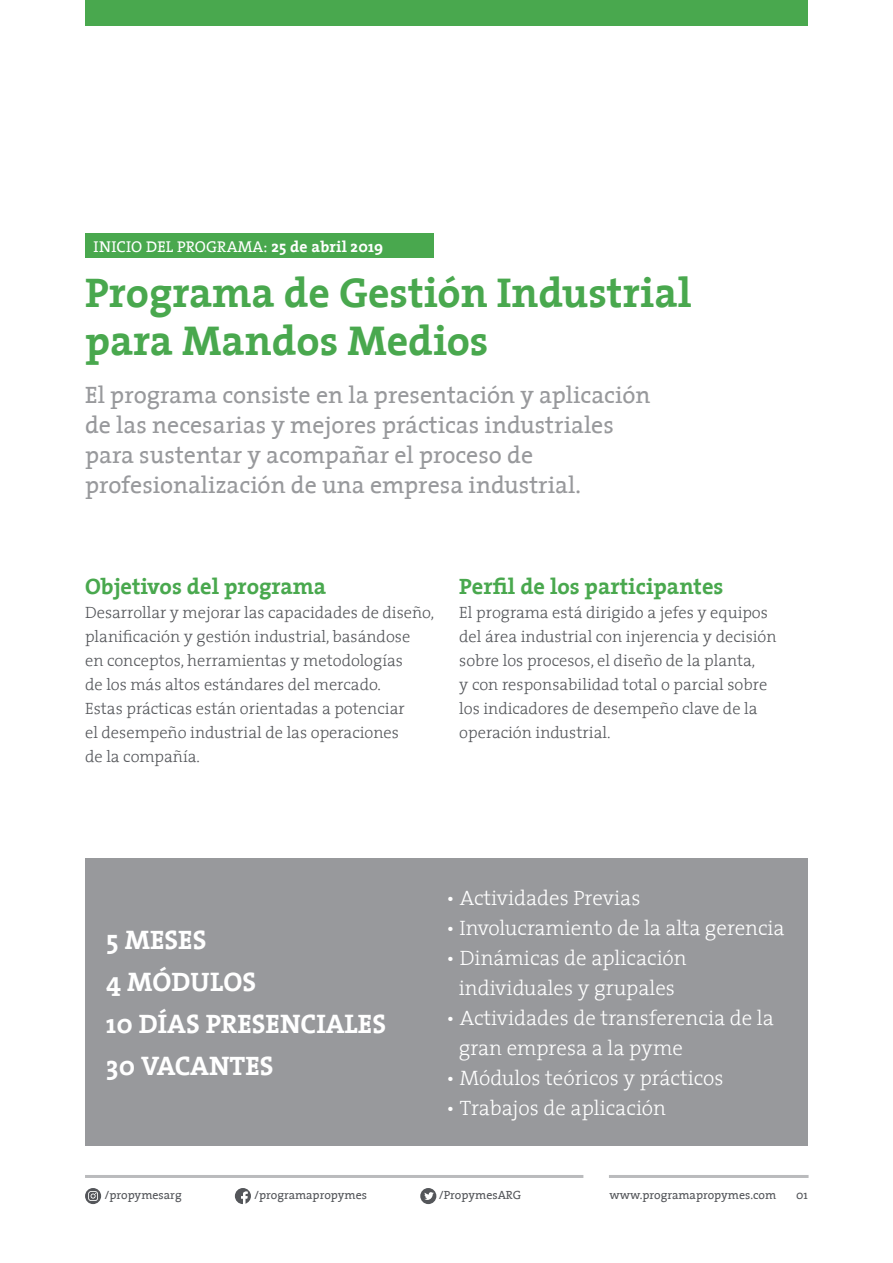
<style>
.page{position:relative;width:893px;height:1263px;background:#fff}
.page>*{position:absolute;margin:0;border:0;box-sizing:border-box;transform-origin:0 0}
.t1{font:700 42px/48px "The Serif";color:#49a84e}
.t2{font:700 27px/42px "The Serif";color:#fff}
.t3{font:24px/30px "The Serif";color:#98999c}
.t4{font:700 22.5px "The Serif";color:#49a84e}
.t5{font:300 21px/30px "The Serif";color:#fff;text-align:center}
.t6{font:300 16.5px/24px "The Serif";color:#54565a}
.t7{font:15.75px "The Serif";letter-spacing:.01em;color:#fff}
.t8{font:12px "The Serif";color:#54565a}
.s1{font-weight:700}
</style>
<div class="page">
<hr style="left:85px;top:1175px;width:498px;height:3px;background:#babbbd">
<div style="left:420px;top:1188px;width:16px;height:16px;background:#54565a;border-radius:50%"></div>
<svg style="left:424px;top:1192px;width:10px;height:8px"></svg>
<hr style="left:609px;top:1175px;width:200px;height:3px;background:#babbbd">
<div style="left:85px;top:1188px;width:16px;height:16px;background:#54565a;border-radius:50%"></div>
<svg style="left:88px;top:1191px;width:10px;height:10px"></svg>
<svg style="left:235px;top:1188px;width:16px;height:16px"></svg>
<div style="left:85px;top:234px;width:349px;height:24px;background:#49a84e"></div>
<div style="left:85px;top:0;width:723px;height:26px;background:#49a84e"></div>
<div style="left:85px;top:858px;width:723px;height:288px;background:#98999c"></div>
<p class="t7" style="left:94px;top:233px;width:291px">INICIO DEL PROGRAMA: <span class="s1">25 de abril 2019</span></p>
<h1 class="t1" style="left:85px;top:268px;width:608px">Programa de Gestión Industrial para Mandos Medios</h1>
<h3 class="t3" style="left:85px;top:379px;width:567px">El programa consiste en la presentación y aplicación de las necesarias y mejores prácticas industriales para sustentar y acompañar el proceso de profesionalización de una empresa industrial.</h3>
<h3 class="t4" style="left:85px;top:567px;width:243px">Objetivos del programa</h3>
<p class="t6" style="left:85px;top:600px;width:351px">Desarrollar y mejorar las capacidades de diseño, planificación y gestión industrial, basándose<br>en conceptos, herramientas y metodologías<br>de los más altos estándares del mercado.<br>Estas prácticas están orientadas a potenciar<br>el desempeño industrial de las operaciones<br>de la compañía.</p>
<h3 class="t4" style="left:459px;top:567px;width:266px">Perfil de los participantes</h3>
<p class="t6" style="left:459px;top:600px;width:319px">El programa está dirigido a jefes y equipos del área industrial con injerencia y decisión sobre los procesos, el diseño de la planta,<br>y con responsabilidad total o parcial sobre los indicadores de desempeño clave de la operación industrial.</p>
<h2 class="t2" style="left:106px;top:918px;width:281px">5 MESES<br>4 MÓDULOS<br>10 DÍAS PRESENCIALES<br>30 VACANTES</h2>
<p class="t5" style="left:446px;top:882px;width:196px">• Actividades Previas</p>
<p class="t5" style="left:446px;top:912px;width:340px">• Involucramiento de la alta gerencia</p>
<p class="t5" style="left:446px;top:942px;width:242px">• Dinámicas de aplicación individuales y grupales</p>
<p class="t5" style="left:459px;top:1002px;width:317px;text-align:left;text-indent:-13px">• Actividades de transferencia de la gran empresa a la pyme</p>
<p class="t5" style="left:446px;top:1062px;width:279px">• Módulos teóricos y prácticos</p>
<p class="t5" style="left:446px;top:1092px;width:221px">• Trabajos de aplicación</p>
<p class="t8" style="left:104px;top:1185px;width:79px">/propymesarg</p>
<p class="t8" style="left:254px;top:1185px;width:114px">/programapropymes</p>
<p class="t8" style="left:439px;top:1185px;width:84px">/PropymesARG</p>
<p class="t8" style="left:610px;top:1185px;width:168px">www.programapropymes.com</p>
<p class="t8" style="left:796px;top:1185px;width:13px">01</p>
</div>
